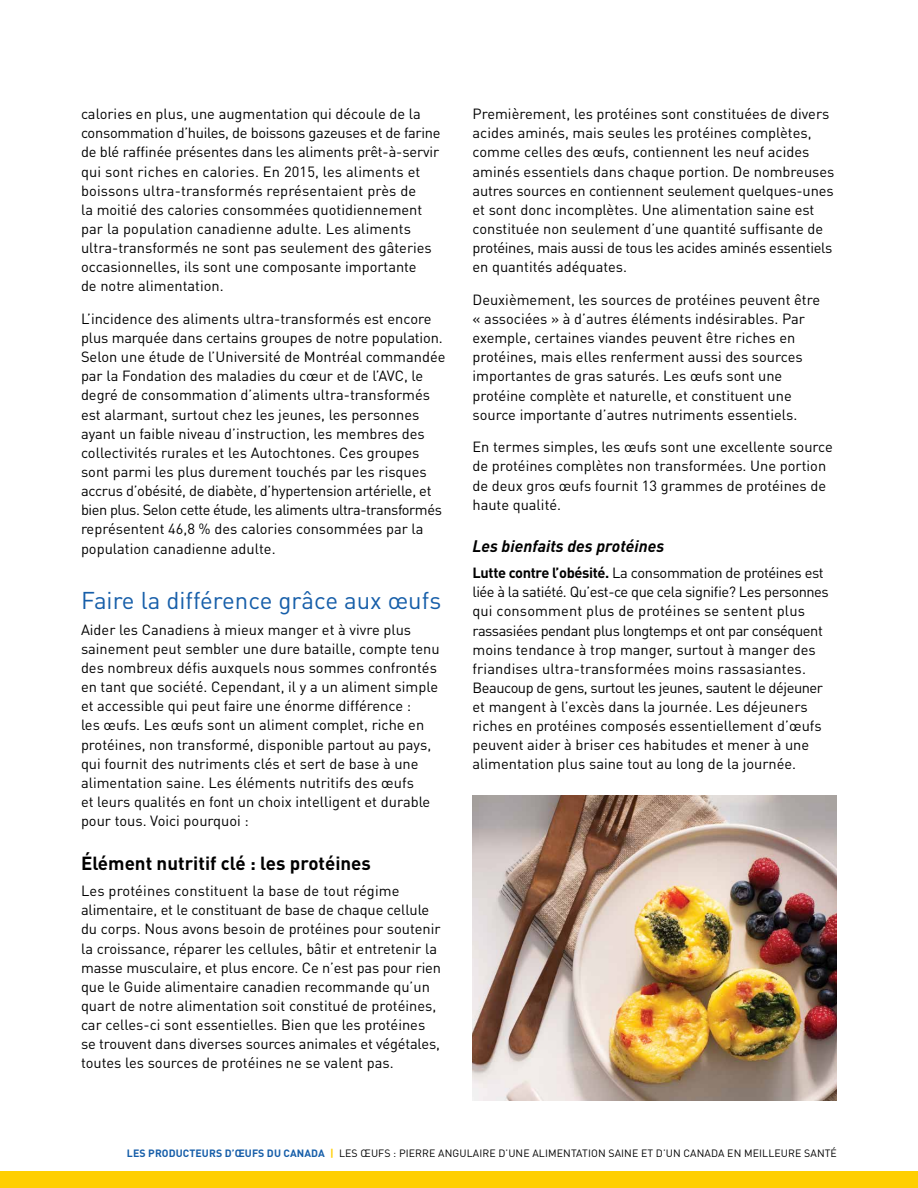
<style>
.page{position:relative;width:918px;height:1188px;background:#fff}
.page>*{position:absolute;margin:0;border:0;box-sizing:border-box;transform-origin:0 0}
.t1{font:24px "DIN Pro";color:#165ea9}
.t2{font:700 18.75px "DIN Pro";color:#000}
.t3{font:italic 700 16.5px "DIN";color:#000}
.t4{font:14.7px/19.2px "DIN Pro";color:#000}
.t5{font:10.5px "DIN Pro";letter-spacing:.01em;color:#000}
.s1{font-weight:700}
.s2{font-weight:700;color:#165ea9}
.s3{font-weight:700;color:#ffcf01}
</style>
<div class="page">
<div style="left:0;top:1172px;width:918px;height:16px;background:#ffcf01"></div>
<img style="left:472px;top:796px;width:365px;height:304px">
<p class="t4" style="left:81px;top:104px;width:361px">calories en plus, une augmentation qui découle de la consommation d’huiles, de boissons gazeuses et de farine de blé raffinée présentes dans les aliments prêt-à-servir qui sont riches en calories. En 2015, les aliments et boissons ultra-transformés représentaient près de<br>la moitié des calories consommées quotidiennement par la population canadienne adulte. Les aliments ultra-transformés ne sont pas seulement des gâteries occasionnelles, ils sont une composante importante<br>de notre alimentation.</p>
<p class="t4" style="left:81px;top:308px;width:366px">L’incidence des aliments ultra-transformés est encore plus marquée dans certains groupes de notre population.<br>Selon une étude de l’Université de Montréal commandée par la Fondation des maladies du cœur et de l’AVC, le degré de consommation d’aliments ultra-transformés est alarmant, surtout chez les jeunes, les personnes ayant un faible niveau d’instruction, les membres des collectivités rurales et les Autochtones. Ces groupes sont parmi les plus durement touchés par les risques accrus d’obésité, de diabète, d’hypertension artérielle, et bien plus. Selon cette étude, les aliments ultra-transformés représentent 46,8 % des calories consommées par la population canadienne adulte.</p>
<h1 class="t1" style="left:81px;top:584px;width:362px">Faire la différence grâce aux œufs</h1>
<p class="t4" style="left:81px;top:619px;width:360px">Aider les Canadiens à mieux manger et à vivre plus sainement peut sembler une dure bataille, compte tenu des nombreux défis auxquels nous sommes confrontés en tant que société. Cependant, il y a un aliment simple et accessible qui peut faire une énorme différence :<br>les œufs. Les œufs sont un aliment complet, riche en protéines, non transformé, disponible partout au pays, qui fournit des nutriments clés et sert de base à une alimentation saine. Les éléments nutritifs des œufs<br>et leurs qualités en font un choix intelligent et durable pour tous. Voici pourquoi :</p>
<p class="t2" style="left:81px;top:851px;width:291px">Élément nutritif clé : les protéines</p>
<p class="t4" style="left:81px;top:881px;width:362px">Les protéines constituent la base de tout régime alimentaire, et le constituant de base de chaque cellule du corps. Nous avons besoin de protéines pour soutenir la croissance, réparer les cellules, bâtir et entretenir la masse musculaire, et plus encore. Ce n’est pas pour rien que le Guide alimentaire canadien recommande qu’un quart de notre alimentation soit constitué de protéines, car celles-ci sont essentielles. Bien que les protéines se trouvent dans diverses sources animales et végétales, toutes les sources de protéines ne se valent pas.</p>
<p class="t4" style="left:472px;top:104px;width:364px">Premièrement, les protéines sont constituées de divers acides aminés, mais seules les protéines complètes, comme celles des œufs, contiennent les neuf acides aminés essentiels dans chaque portion. De nombreuses autres sources en contiennent seulement quelques-unes et sont donc incomplètes. Une alimentation saine est constituée non seulement d’une quantité suffisante de protéines, mais aussi de tous les acides aminés essentiels en quantités adéquates.</p>
<p class="t4" style="left:472px;top:289px;width:349px">Deuxièmement, les sources de protéines peuvent être « associées » à d’autres éléments indésirables. Par exemple, certaines viandes peuvent être riches en protéines, mais elles renferment aussi des sources importantes de gras saturés. Les œufs sont une protéine complète et naturelle, et constituent une source importante d’autres nutriments essentiels.</p>
<p class="t4" style="left:472px;top:437px;width:362px">En termes simples, les œufs sont une excellente source de protéines complètes non transformées. Une portion de deux gros œufs fournit 13 grammes de protéines de haute qualité.</p>
<p class="t3" style="left:472px;top:536px;width:193px">Les bienfaits des protéines</p>
<p class="t4" style="left:472px;top:563px;width:358px"><span class="s1">Lutte contre l’obésité.</span> La consommation de protéines est liée à la satiété. Qu’est-ce que cela signifie? Les personnes qui consomment plus de protéines se sentent plus rassasiées pendant plus longtemps et ont par conséquent moins tendance à trop manger, surtout à manger des friandises ultra-transformées moins rassasiantes.<br>Beaucoup de gens, surtout les jeunes, sautent le déjeuner et mangent à l’excès dans la journée. Les déjeuners riches en protéines composés essentiellement d’œufs peuvent aider à briser ces habitudes et mener à une alimentation plus saine tout au long de la journée.</p>
<p class="t5" style="left:127px;top:1146px;width:711px"><span class="s2">LES PRODUCTEURS D’ŒUFS DU CANADA</span> <span class="s3">|</span> LES ŒUFS : PIERRE ANGULAIRE D’UNE ALIMENTATION SAINE ET D’UN CANADA EN MEILLEURE SANTÉ</p>
</div>
